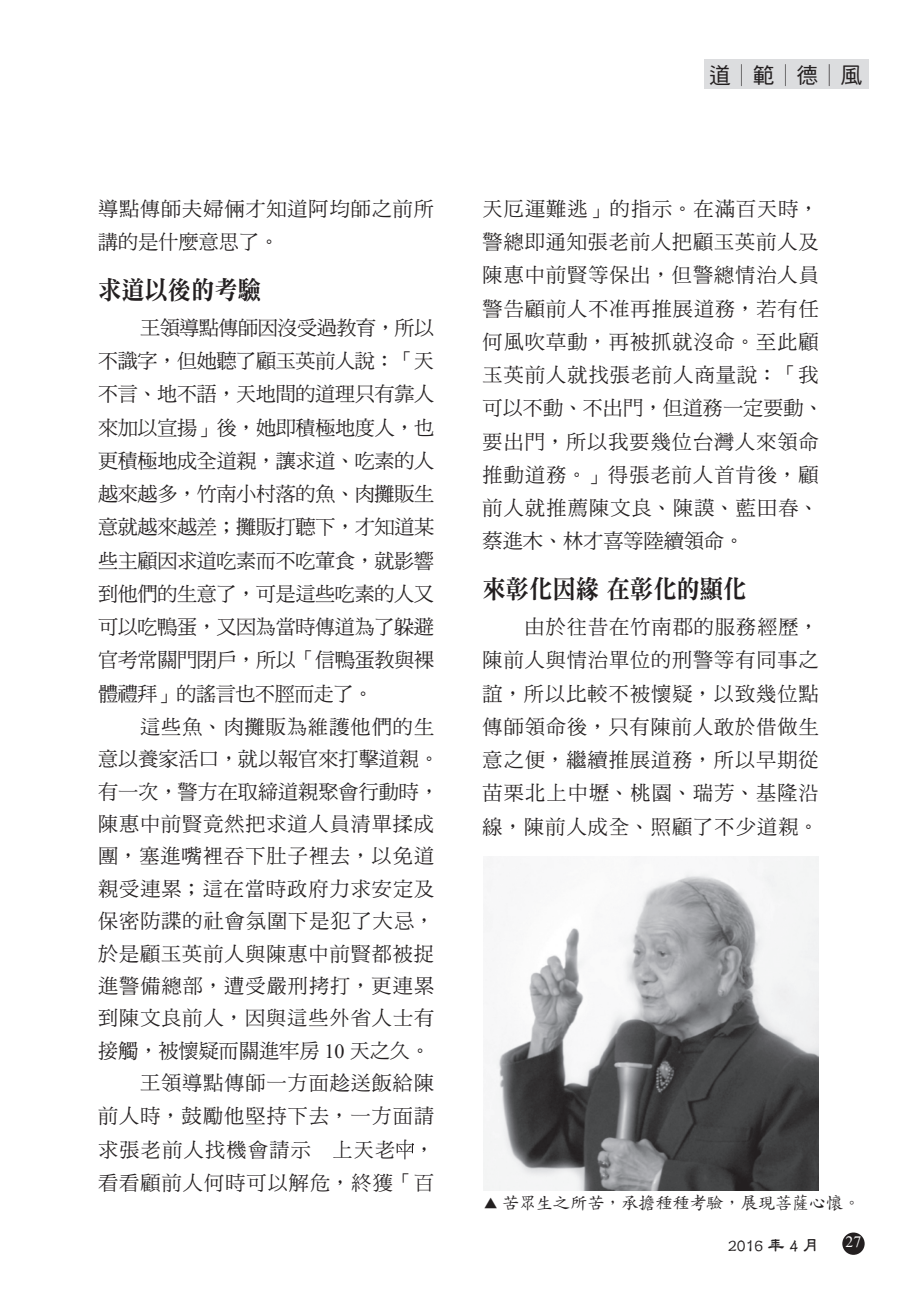
<style>
.page{position:relative;width:918px;height:1290px;background:#fff}
.page>*{position:absolute;margin:0;border:0;box-sizing:border-box;transform-origin:0 0}
.t1{font:25.72px "DF Ming Std W9";color:#231f20;scale:.9 1}
.t2{font:21.88px "DF Hei Std W5";color:#231f20}
.t3{font:20.12px/33.2px "DF Ming Std W5";letter-spacing:.05em;color:#231f20}
.t4{font:20.12px "DF Ming Std W5";color:#231f20}
.t5{font:17.5px "DF Kai Shu Std W5";letter-spacing:-.025em;color:#231f20}
.t6{font:700 17.5px "AR Li Shu B5";color:#231f20}
.t7{font:15.75px "Times New Roman";color:#fff}
.s1{font-family:"Times New Roman"}
.s2{font-size:14px}
</style>
<div class="page">
<div style="left:842px;top:1232px;width:22px;height:23px;background:#231f20;border-radius:50%"></div>
<img style="left:484px;top:856px;width:335px;height:335px">
<svg style="left:397px;top:1139px;width:17px;height:20px"></svg>
<div style="left:704px;top:60px;width:164px;height:29px;background:#dcdddf"></div>
<p class="t3" style="left:98px;top:192px;width:337px">導點傳師夫婦倆才知道阿均師之前所講的是什麼意思了。</p>
<p class="t1" style="left:98px;top:276px;width:183px">求道以後的考驗</p>
<p class="t3" style="left:98px;top:311px;width:338px;text-align:justify;text-indent:42px">王領導點傳師因沒受過教育，所以不識字，但她聽了顧玉英前人說：「天不言、地不語，天地間的道理只有靠人來加以宣揚」後，她即積極地度人，也更積極地成全道親，讓求道、吃素的人越來越多，竹南小村落的魚、肉攤販生意就越來越差；攤販打聽下，才知道某些主顧因求道吃素而不吃葷食，就影響到他們的生意了，可是這些吃素的人又可以吃鴨蛋，又因為當時傳道為了躲避官考常關門閉戶，所以「信鴨蛋教與裸體禮拜」的謠言也不脛而走了。</p>
<p class="t3" style="left:140px;top:710px;width:296px">這些魚、肉攤販為維護他們的生</p>
<p class="t4" style="left:98px;top:748px;width:343px">意以養家活口，就以報官來打擊道親。</p>
<p class="t4" style="left:98px;top:780px;width:343px">有一次，警方在取締道親聚會行動時，</p>
<p class="t3" style="left:98px;top:807px;width:337px">陳惠中前賢竟然把求道人員清單揉成</p>
<p class="t3" style="left:98px;top:839px;width:338px">團，塞進嘴裡吞下肚子裡去，以免道</p>
<p class="t3" style="left:98px;top:871px;width:338px">親受連累；這在當時政府力求安定及</p>
<p class="t3" style="left:98px;top:904px;width:338px">保密防諜的社會氛圍下是犯了大忌，</p>
<p class="t3" style="left:98px;top:936px;width:337px">於是顧玉英前人與陳惠中前賢都被捉</p>
<p class="t3" style="left:98px;top:969px;width:338px">進警備總部，遭受嚴刑拷打，更連累</p>
<p class="t3" style="left:98px;top:1001px;width:338px">到陳文良前人，因與這些外省人士有</p>
<p class="t4" style="left:98px;top:1039px;width:334px">接觸，被懷疑而關進牢房 <span class="s1">10</span> 天之久。</p>
<p class="t3" style="left:140px;top:1066px;width:296px">王領導點傳師一方面趁送飯給陳</p>
<p class="t3" style="left:98px;top:1099px;width:338px">前人時，鼓勵他堅持下去，一方面請</p>
<p class="t3" style="left:98px;top:1132px;width:337px">求張老前人找機會請示　上天老 ，</p>
<p class="t3" style="left:98px;top:1165px;width:338px">看看顧前人何時可以解危，終獲「百</p>
<p class="t2" style="left:709px;top:63px;width:155px">道│範│德│風</p>
<p class="t3" style="left:482px;top:192px;width:343px">天厄運難逃」的指示。在滿百天時，警總即通知張老前人把顧玉英前人及陳惠中前賢等保出，但警總情治人員警告顧前人不准再推展道務，若有任何風吹草動，再被抓就沒命。至此顧玉英前人就找張老前人商量說：「我可以不動、不出門，但道務一定要動、要出門，所以我要幾位台灣人來領命推動道務。」得張老前人首肯後，顧前人就推薦陳文良、陳謨、藍田春、蔡進木、林才喜等陸續領命。</p>
<p class="t1" style="left:483px;top:575px;width:295px">來彰化因緣 在彰化的顯化</p>
<p class="t3" style="left:483px;top:610px;width:338px;text-align:justify;text-indent:42px">由於往昔在竹南郡的服務經歷，陳前人與情治單位的刑警等有同事之誼，所以比較不被懷疑，以致幾位點傳師領命後，只有陳前人敢於借做生意之便，繼續推展道務，所以早期從苗栗北上中壢、桃園、瑞芳、基隆沿線，陳前人成全、照顧了不少道親。</p>
<p class="t5" style="left:484px;top:1193px;width:378px"><span class="s2">▲</span> 苦眾生之所苦，承擔種種考驗，展現菩薩心懷。</p>
<p class="t6" style="left:728px;top:1236px;width:93px">2016 年 4 月</p>
<p class="t7" style="left:845px;top:1231px;width:17px">27</p>
</div>
